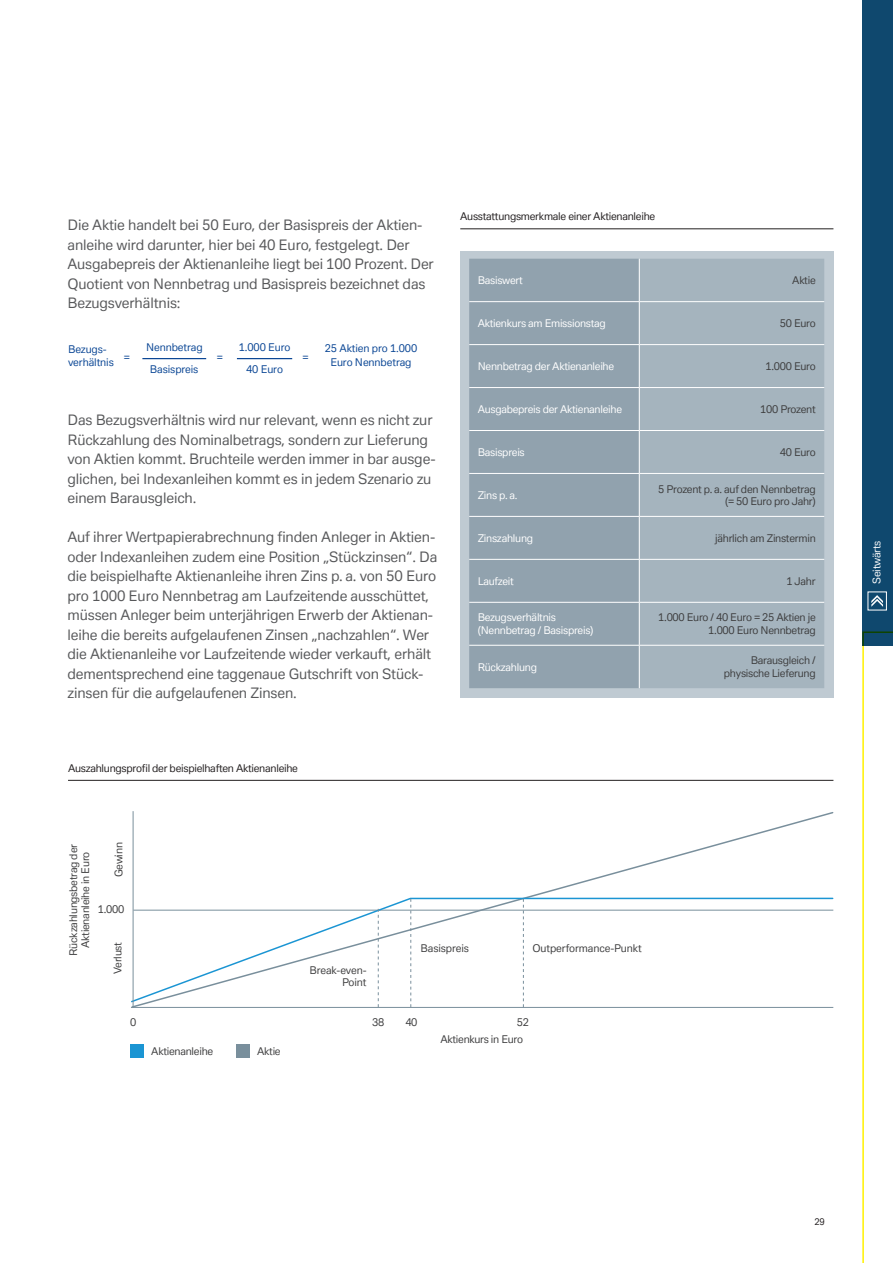
<style>
.page{position:relative;width:893px;height:1263px;background:#fff}
.page>*{position:absolute;margin:0;border:0;box-sizing:border-box;transform-origin:0 0}
.t1{font:14.25px/19.5px "Deutsche Bank Text";letter-spacing:-.01em;color:#57585a}
.t2{font:10.5px/12.6px "Deutsche Bank Text";letter-spacing:-.025em;color:#3e3e3f;text-align:right}
.t3{font:10.5px/12.6px "Deutsche Bank Text";letter-spacing:-.025em;color:#fff}
.t4{font:10.5px/21.3px "Deutsche Bank Text";letter-spacing:-.01em;color:#094594;text-align:center}
.t5{font:10.5px "Deutsche Bank Text";letter-spacing:-.025em;color:#231f20}
.t6{font:9px "Deutsche Bank Text";color:#231f20}
</style>
<div class="page">
<hr style="left:142px;top:358px;width:64px;height:1px;background:#094594">
<hr style="left:237px;top:358px;width:55px;height:1px;background:#094594">
<div style="left:862px;top:0;width:31px;height:646px;background:#0f486e"></div>
<div style="left:868px;top:592px;width:19px;height:18px;border:1px solid #fff"></div>
<svg style="left:871px;top:595px;width:12px;height:12px"></svg>
<hr style="left:68px;top:780px;width:765px;height:1px;background:#231f20">
<hr style="left:460px;top:228px;width:373px;height:1px;background:#231f20">
<div style="left:460px;top:251px;width:373px;height:447px;background:#bfcad2"></div>
<svg style="left:469px;top:259px;width:170px;height:429px;background:#92a2ae"></svg>
<div style="left:640px;top:259px;width:184px;height:429px;background:#a5b4be"></div>
<hr style="left:639px;top:259px;width:1px;height:42px;background:#fff">
<hr style="left:469px;top:301px;width:170px;height:1px;background:#fff">
<hr style="left:639px;top:301px;width:185px;height:1px;background:#fff">
<hr style="left:639px;top:302px;width:1px;height:42px;background:#fff">
<hr style="left:469px;top:344px;width:170px;height:1px;background:#fff">
<hr style="left:639px;top:344px;width:185px;height:1px;background:#fff">
<hr style="left:639px;top:345px;width:1px;height:42px;background:#fff">
<hr style="left:469px;top:387px;width:170px;height:1px;background:#fff">
<hr style="left:639px;top:387px;width:185px;height:1px;background:#fff">
<hr style="left:639px;top:388px;width:1px;height:42px;background:#fff">
<hr style="left:469px;top:430px;width:170px;height:1px;background:#fff">
<hr style="left:639px;top:430px;width:185px;height:1px;background:#fff">
<hr style="left:639px;top:431px;width:1px;height:42px;background:#fff">
<hr style="left:469px;top:473px;width:170px;height:1px;background:#fff">
<hr style="left:639px;top:473px;width:185px;height:1px;background:#fff">
<hr style="left:639px;top:474px;width:1px;height:42px;background:#fff">
<hr style="left:469px;top:516px;width:170px;height:1px;background:#fff">
<hr style="left:639px;top:516px;width:185px;height:1px;background:#fff">
<hr style="left:639px;top:517px;width:1px;height:42px;background:#fff">
<hr style="left:469px;top:559px;width:170px;height:1px;background:#fff">
<hr style="left:639px;top:559px;width:185px;height:1px;background:#fff">
<hr style="left:639px;top:560px;width:1px;height:42px;background:#fff">
<hr style="left:469px;top:602px;width:170px;height:1px;background:#fff">
<hr style="left:639px;top:602px;width:185px;height:1px;background:#fff">
<hr style="left:639px;top:603px;width:1px;height:42px;background:#fff">
<hr style="left:469px;top:645px;width:170px;height:1px;background:#fff">
<hr style="left:639px;top:645px;width:185px;height:1px;background:#fff">
<hr style="left:639px;top:646px;width:1px;height:42px;background:#fff">
<div style="left:130px;top:1044px;width:14px;height:14px;background:#1b95d3"></div>
<div style="left:236px;top:1044px;width:14px;height:14px;background:#798f9c"></div>
<svg style="left:131px;top:811px;width:703px;height:197px"></svg>
<svg style="left:131px;top:897px;width:703px;height:106px"></svg>
<svg style="left:410px;top:899px;width:1px;height:108px"></svg>
<hr style="left:131px;top:1007px;width:702px;height:1px;background:#798f9c">
<hr style="left:133px;top:811px;width:1px;height:197px;background:#798f9c">
<svg style="left:523px;top:899px;width:1px;height:108px"></svg>
<svg style="left:378px;top:909px;width:1px;height:98px"></svg>
<svg style="left:862px;top:631px;width:31px;height:632px"></svg>
<p class="t1" style="left:68px;top:215px;width:368px">Die Aktie handelt bei 50 Euro, der Basispreis der Aktien&shy;anleihe wird darunter, hier bei 40 Euro, festgelegt. Der Ausgabepreis der Aktienanleihe liegt bei 100 Prozent. Der Quotient von Nennbetrag und Basispreis bezeichnet das Bezugsverhältnis:</p>
<p class="t4" style="left:68px;top:342px;width:47px;line-height:13.2px;text-align:left">Bezugs&shy;verhältnis</p>
<p class="t4" style="left:239px;top:337px;width:53px">1.000 Euro<br>40 Euro</p>
<p class="t4" style="left:325px;top:342px;width:94px;line-height:13.2px">25 Aktien pro 1.000<br>Euro Nennbetrag</p>
<p class="t4" style="left:146px;top:337px;width:58px">Nennbetrag<br>Basispreis</p>
<p class="t4" style="left:124px;top:346px;width:8px">=</p>
<p class="t4" style="left:217px;top:346px;width:8px">=</p>
<p class="t4" style="left:302px;top:346px;width:8px">=</p>
<p class="t1" style="left:68px;top:410px;width:370px">Das Bezugsverhältnis wird nur relevant, wenn es nicht zur Rückzahlung des Nominalbetrags, sondern zur Lieferung von Aktien kommt. Bruchteile werden immer in bar ausge&shy;glichen, bei Indexanleihen kommt es in jedem Szenario zu einem Barausgleich.</p>
<p class="t1" style="left:68px;top:527px;width:371px">Auf ihrer Wertpapierabrechnung finden Anleger in Aktien&shy;oder Indexanleihen zudem eine Position „Stückzinsen“. Da die beispielhafte Aktienanleihe ihren Zins p. a. von 50 Euro pro 1000 Euro Nennbetrag am Laufzeitende ausschüttet, müssen Anleger beim unterjährigen Erwerb der Aktienan&shy;leihe die bereits aufgelaufenen Zinsen „nachzahlen“. Wer die Aktienanleihe vor Laufzeitende wieder verkauft, erhält dementsprechend eine taggenaue Gutschrift von Stück&shy;zinsen für die aufgelaufenen Zinsen.</p>
<p class="t5" style="left:460px;top:210px;width:196px">Ausstattungsmerkmale einer Aktienanleihe</p>
<p class="t3" style="left:478px;top:274px;width:47px">Basiswert</p>
<p class="t2" style="left:792px;top:274px;width:25px">Aktie</p>
<p class="t3" style="left:478px;top:317px;width:130px">Aktienkurs am Emissionstag</p>
<p class="t2" style="left:780px;top:317px;width:37px">50 Euro</p>
<p class="t3" style="left:478px;top:360px;width:138px">Nennbetrag der Aktienanleihe</p>
<p class="t2" style="left:765px;top:360px;width:52px">1.000 Euro</p>
<p class="t3" style="left:478px;top:403px;width:146px">Ausgabepreis der Aktienanleihe</p>
<p class="t2" style="left:760px;top:403px;width:57px">100 Prozent</p>
<p class="t3" style="left:478px;top:446px;width:49px">Basispreis</p>
<p class="t2" style="left:780px;top:446px;width:37px">40 Euro</p>
<p class="t3" style="left:478px;top:488px;width:41px">Zins p. a.</p>
<p class="t2" style="left:658px;top:482px;width:159px">5 Prozent p. a. auf den Nennbetrag (= 50 Euro pro Jahr)</p>
<p class="t3" style="left:478px;top:531px;width:57px">Zinszahlung</p>
<p class="t2" style="left:715px;top:531px;width:102px">jährlich am Zinstermin</p>
<p class="t3" style="left:478px;top:574px;width:38px">Laufzeit</p>
<p class="t2" style="left:786px;top:574px;width:31px">1 Jahr</p>
<p class="t3" style="left:478px;top:611px;width:117px">Bezugsverhältnis (Nennbetrag / Basispreis)</p>
<p class="t2" style="left:658px;top:611px;width:159px">1.000 Euro / 40 Euro = 25 Aktien je<br>1.000 Euro Nennbetrag</p>
<p class="t3" style="left:478px;top:660px;width:61px">Rückzahlung</p>
<p class="t2" style="left:724px;top:654px;width:93px">Barausgleich / physische Lieferung</p>
<p class="t5" style="left:68px;top:761px;width:231px">Auszahlungsprofil der beispielhaften Aktienanleihe</p>
<p class="t2" style="left:67px;top:956px;width:113px;line-height:12px;text-align:center;rotate:-90deg">Rückzahlungsbetrag der<br>Aktienanleihe in Euro</p>
<p class="t2" style="left:112px;top:877px;width:37px;rotate:-90deg">Gewinn</p>
<p class="t2" style="left:98px;top:903px;width:28px">1.000</p>
<p class="t2" style="left:111px;top:974px;width:33px;rotate:-90deg">Verlust</p>
<p class="t2" style="left:130px;top:1015px;width:8px">0</p>
<p class="t2" style="left:151px;top:1045px;width:63px">Aktienanleihe</p>
<p class="t2" style="left:257px;top:1045px;width:25px">Aktie</p>
<p class="t2" style="left:309px;top:964px;width:59px;line-height:12px">Break-even-<br>Point</p>
<p class="t2" style="left:421px;top:942px;width:50px">Basispreis</p>
<p class="t2" style="left:532px;top:942px;width:111px">Outperformance-Punkt</p>
<p class="t2" style="left:405px;top:1015px;width:14px">40</p>
<p class="t2" style="left:372px;top:1015px;width:14px">38</p>
<p class="t2" style="left:517px;top:1015px;width:14px">52</p>
<p class="t2" style="left:440px;top:1033px;width:84px">Aktienkurs in Euro</p>
<p class="t3" style="left:870px;top:584px;width:45px;rotate:-90deg">Seitwärts</p>
<p class="t6" style="left:814px;top:1216px;width:12px">29</p>
</div>
